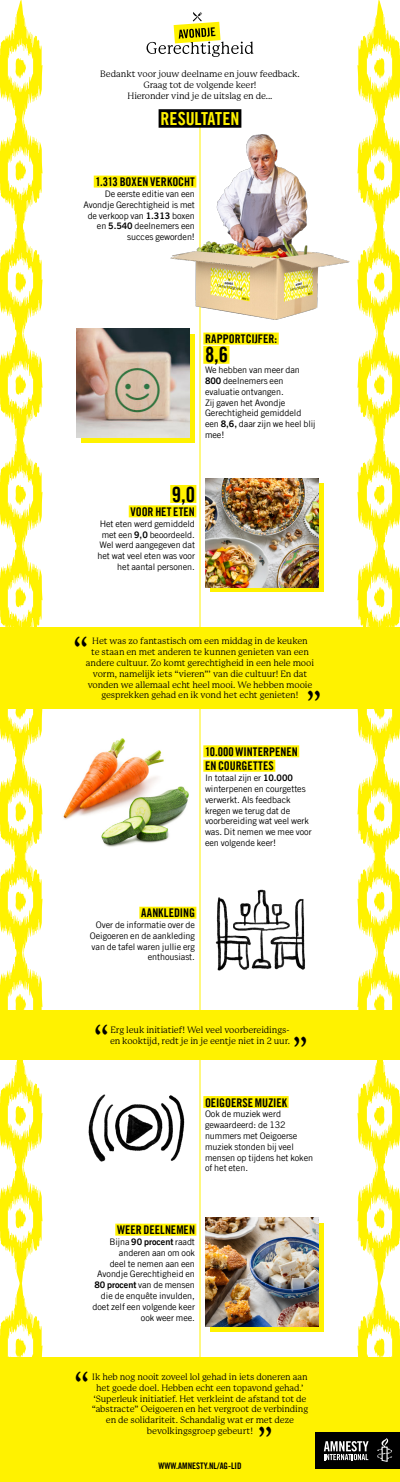
<style>
.page{position:relative;width:400px;height:1482px;background:#fff}
.page>*{position:absolute;margin:0;border:0;box-sizing:border-box;transform-origin:0 0}
.t1{font:35px "P22 Mackinac Pro";color:#000}
.t2{font:21px "Amnesty Trade Gothic Bd Cn 20";color:#000}
.t3{font:18px "Amnesty Trade Gothic Bd Cn 20";letter-spacing:-.005em;color:#fff200}
.t4{font:12px/14.4px "Amnesty Trade Gothic Bd Cn 20";color:#000}
.t5{font:9px/10.8px "Amnesty Trade Gothic";letter-spacing:-.005em;color:#000;text-align:right}
.t6{font:9px/10.8px "P22 Mackinac Pro";letter-spacing:-.015em;color:#000;text-align:center}
.t7{font:9px "Amnesty Trade Gothic Bd Cn 20";color:#000}
.s1{font-family:"Amnesty Trade Gothic Bd 2"}
</style>
<div class="page">
<hr style="left:200px;top:120px;width:1px;height:1240px;background:#fff200">
<div style="left:0;top:1358px;width:400px;height:124px;background:#fff200"></div>
<svg style="left:147px;top:12px;width:106px;height:45px"></svg>
<svg style="left:0;top:0;width:43px;height:1358px"></svg>
<div style="left:94px;top:176px;width:102px;height:12px;background:#fff200"></div>
<div style="left:315px;top:1432px;width:85px;height:37px;background:#000"></div>
<svg style="left:324px;top:0;width:76px;height:1462px"></svg>
<div style="left:82px;top:334px;width:113px;height:108px;background:#fff200"></div>
<div style="left:203px;top:333px;width:76px;height:12px;background:#fff200"></div>
<div style="left:203px;top:346px;width:27px;height:18px;background:#fff200"></div>
<img style="left:77px;top:328px;width:113px;height:109px">
<svg style="left:210px;top:483px;width:113px;height:109px"></svg>
<div style="left:170px;top:485px;width:26px;height:18px;background:#fff200"></div>
<div style="left:129px;top:505px;width:67px;height:12px;background:#fff200"></div>
<img style="left:205px;top:478px;width:113px;height:109px">
<div style="left:210px;top:1223px;width:113px;height:109px;background:#fff200"></div>
<div style="left:115px;top:1224px;width:81px;height:12px;background:#fff200"></div>
<img style="left:205px;top:1218px;width:113px;height:109px">
<div style="left:139px;top:907px;width:57px;height:12px;background:#fff200"></div>
<img style="left:215px;top:889px;width:90px;height:82px">
<div style="left:203px;top:1096px;width:86px;height:12px;background:#fff200"></div>
<img style="left:88px;top:1094px;width:97px;height:68px">
<div style="left:203px;top:745px;width:96px;height:12px;background:#fff200"></div>
<div style="left:203px;top:760px;width:72px;height:12px;background:#fff200"></div>
<img style="left:101px;top:786px;width:88px;height:61px">
<img style="left:63px;top:738px;width:113px;height:92px">
<div style="left:0;top:627px;width:400px;height:82px;background:#fff200"></div>
<div style="left:0;top:1010px;width:400px;height:50px;background:#fff200"></div>
<img style="left:165px;top:134px;width:184px;height:191px">
<div style="left:159px;top:109px;width:82px;height:19px;background:#000"></div>
<p class="t6" style="left:100px;top:69px;width:201px">Bedankt voor jouw deelname en jouw feedback.<br>Graag tot de volgende keer!<br>Hieronder vind je de uitslag en de...</p>
<h3 class="t3" style="left:161px;top:108px;width:80px">RESULTATEN</h3>
<h3 class="t4" style="left:95px;top:175px;width:101px">1.313 BOXEN VERKOCHT</h3>
<p class="t5" style="left:84px;top:188px;width:113px">De eerste editie van een<br>Avondje Gerechtigheid is met de verkoop van <span class="s1">1.313</span> boxen en <span class="s1">5.540</span> deelnemers een succes geworden!</p>
<h3 class="t4" style="left:205px;top:332px;width:74px">RAPPORTCIJFER:</h3>
<h2 class="t2" style="left:205px;top:342px;width:24px">8,6</h2>
<p class="t5" style="left:205px;top:364px;width:112px;text-align:left">We hebben van meer dan<br><span class="s1">800</span> deelnemers een evaluatie ontvangen.<br>Zij gaven het Avondje<br>Gerechtigheid gemiddeld een <span class="s1">8,6,</span> daar zijn we heel blij mee!</p>
<h2 class="t2" style="left:172px;top:481px;width:25px">9,0</h2>
<h3 class="t4" style="left:130px;top:504px;width:66px">VOOR HET ETEN</h3>
<p class="t5" style="left:98px;top:518px;width:99px">Het eten werd gemiddeld met een <span class="s1">9,0</span> beoordeeld.<br>Wel werd aangegeven dat het wat veel eten was voor het aantal personen.</p>
<h1 class="t1" style="left:72px;top:630px;width:18px">“</h1>
<p class="t6" style="left:86px;top:636px;width:230px">Het was zo fantastisch om een middag in de keuken<br>te staan en met anderen te kunnen genieten van een andere cultuur. Zo komt gerechtigheid in een hele mooi vorm, namelijk iets “vieren”’ van die cultuur! En dat vonden we allemaal echt heel mooi. We hebben mooie gesprekken gehad en ik vond het echt genieten!</p>
<h1 class="t1" style="left:306px;top:684px;width:18px">”</h1>
<h3 class="t4" style="left:205px;top:744px;width:94px">10.000 WINTERPENEN<br>EN COURGETTES</h3>
<p class="t5" style="left:205px;top:772px;width:108px;text-align:left">In totaal zijn er <span class="s1">10.000 </span>winterpenen en courgettes verwerkt. Als feedback kregen we terug dat de voorbereiding wat veel werk was. Dit nemen we mee voor een volgende keer!</p>
<h3 class="t4" style="left:141px;top:906px;width:55px">AANKLEDING</h3>
<p class="t5" style="left:90px;top:919px;width:107px">Over de informatie over de<br>Oeigoeren en de aankleding van de tafel waren jullie erg enthousiast.</p>
<h1 class="t1" style="left:93px;top:1018px;width:18px">“</h1>
<p class="t6" style="left:110px;top:1025px;width:181px;text-align:left">Erg leuk initiatief! Wel veel voorbereidings&shy;en kooktijd, redt je in je eentje niet in 2 uur.</p>
<h1 class="t1" style="left:293px;top:1030px;width:18px">”</h1>
<h3 class="t4" style="left:205px;top:1095px;width:84px">OEIGOERSE MUZIEK</h3>
<p class="t5" style="left:205px;top:1109px;width:110px;text-align:left">Ook de muziek werd gewaardeerd: de 132 nummers met Oeigoerse muziek stonden bij veel mensen op tijdens het koken of het eten.</p>
<h3 class="t4" style="left:117px;top:1223px;width:79px">WEER DEELNEMEN</h3>
<p class="t5" style="left:92px;top:1236px;width:104px">Bijna <span class="s1">90 procent</span> raadt anderen aan om ook<br>deel te nemen aan een<br>Avondje Gerechtigheid en<br><span class="s1">80 procent</span> van de mensen die de enquête invulden, doet zelf een volgende keer ook weer mee.</p>
<h1 class="t1" style="left:73px;top:1365px;width:18px">“</h1>
<p class="t6" style="left:92px;top:1372px;width:218px">Ik heb nog nooit zoveel lol gehad in iets doneren aan het goede doel. Hebben echt een topavond gehad.’ ‘Superleuk initiatief. Het verkleint de afstand tot de “abstracte” Oeigoeren en het vergroot de verbinding en de solidariteit. Schandalig wat er met deze bevolkingsgroep gebeurt!</p>
<h1 class="t1" style="left:258px;top:1420px;width:18px">”</h1>
<p class="t7" style="left:158px;top:1461px;width:85px">WWW.AMNESTY.NL/AG-LID</p>
</div>
